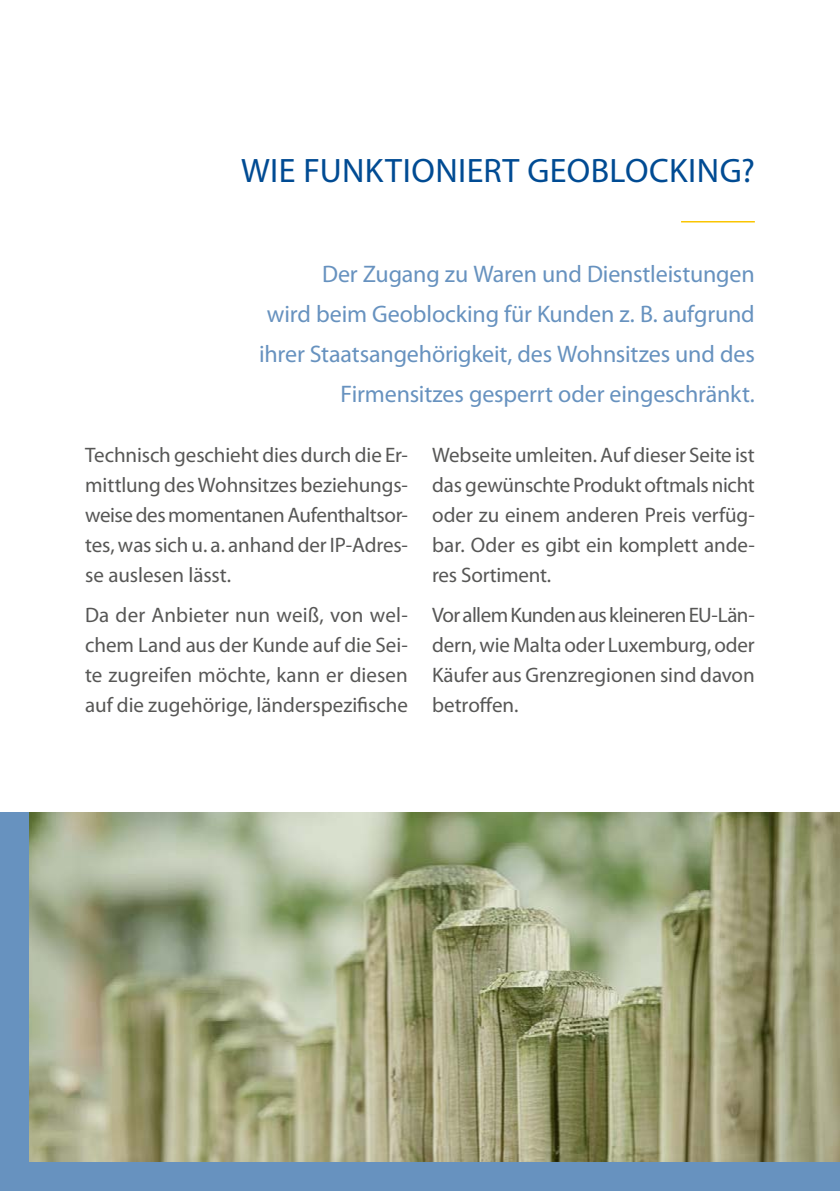
<style>
.page{position:relative;width:840px;height:1191px;background:#fff}
.page>*{position:absolute;margin:0;border:0;box-sizing:border-box;transform-origin:0 0}
.t1{font:34px "Myriad Pro";letter-spacing:.015em;color:#004b93}
.t2{font:24px/40px "Myriad Pro";letter-spacing:-.005em;color:#6792bf;text-align:right}
.t3{font:21px/30px "Myriad Pro";letter-spacing:-.005em;color:#575756;text-align:justify}
</style>
<div class="page">
<hr style="left:680px;top:221px;width:74px;height:1px;background:#fac502">
<img style="left:28px;top:812px;width:811px;height:350px">
<div style="left:0;top:812px;width:28px;height:379px;background:#6792bf"></div>
<div style="left:0;top:1162px;width:839px;height:29px;background:#6792bf"></div>
<h1 class="t1" style="left:241px;top:150px;width:515px">WIE FUNKTIONIERT GEOBLOCKING?</h1>
<p class="t2" style="left:259px;top:254px;width:497px">Der Zugang zu Waren und Dienstleistungen<br>wird beim Geoblocking für Kunden z. B. aufgrund ihrer Staatsangehörigkeit, des Wohnsitzes und des Firmensitzes gesperrt oder eingeschränkt.</p>
<p class="t3" style="left:85px;top:440px;width:324px">Technisch geschieht dies durch die Er&shy;mittlung des Wohnsitzes beziehungs&shy;weise des momentanen Aufenthaltsor&shy;tes, was sich u. a. anhand der IP-Adres&shy;se auslesen lässt.</p>
<p class="t3" style="left:85px;top:600px;width:324px">Da der Anbieter nun weiß, von wel&shy;chem Land aus der Kunde auf die Sei&shy;te zugreifen möchte, kann er diesen auf die zugehörige, länderspezifische</p>
<p class="t3" style="left:432px;top:440px;width:324px">Webseite umleiten. Auf dieser Seite ist das gewünschte Produkt oftmals nicht oder zu einem anderen Preis verfüg&shy;bar. Oder es gibt ein komplett ande&shy;res Sortiment.</p>
<p class="t3" style="left:432px;top:600px;width:324px">Vor allem Kunden aus kleineren EU-Län&shy;dern, wie Malta oder Luxemburg, oder Käufer aus Grenzregionen sind davon betroffen.</p>
</div>
